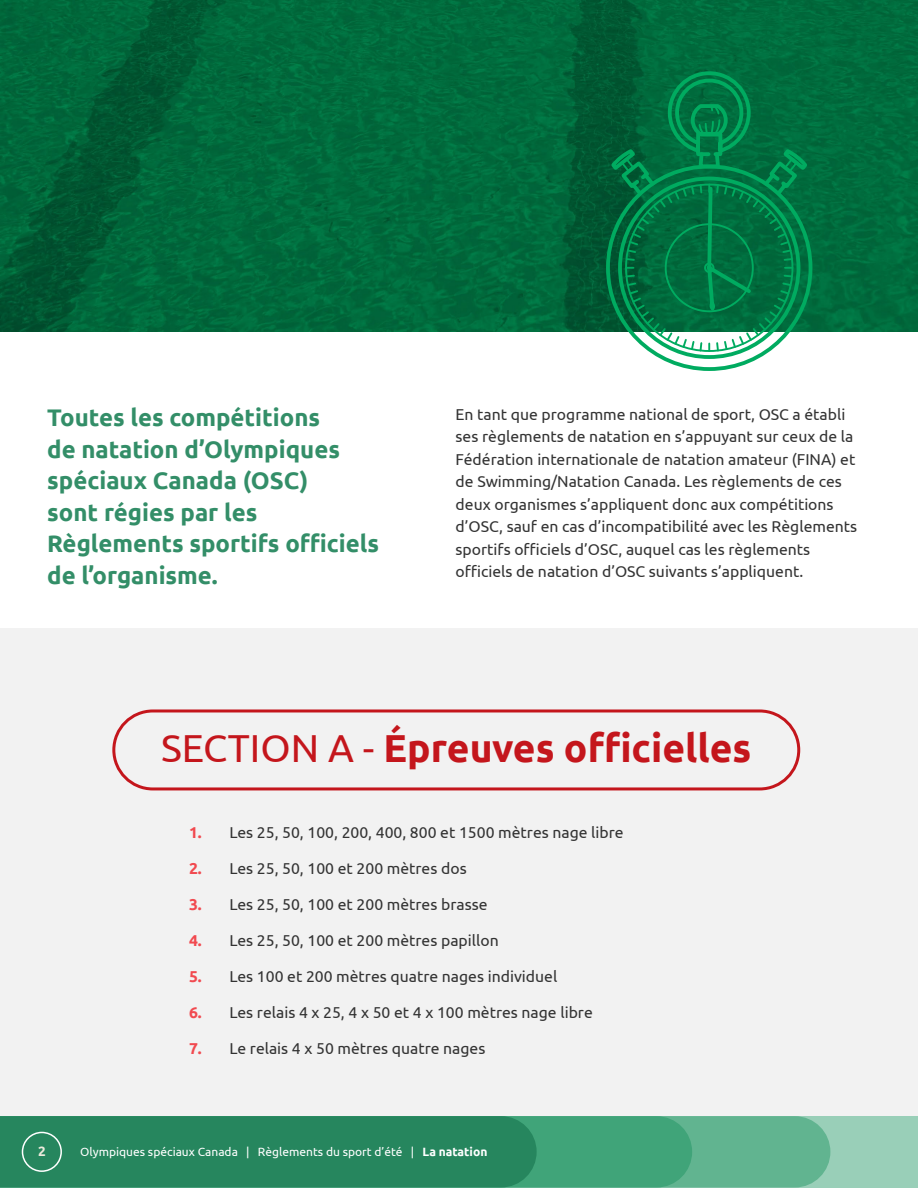
<style>
.page{position:relative;width:918px;height:1188px;background:#fff}
.page>*{position:absolute;margin:0;border:0;box-sizing:border-box;transform-origin:0 0}
.t1{font:700 39px "Ubuntu";color:#c4161c}
.t2{font:700 24px/31.5px "Ubuntu";color:#338e68}
.t3{font:15.75px/22.5px "Ubuntu";color:#333}
.t4{font:700 13.5px "Ubuntu";color:#eceadc}
.t5{font:12px "Ubuntu";color:#fff}
.s1{font-weight:400}
.s2{font-weight:700;color:#f14a50}
.s3{font-weight:700}
</style>
<div class="page">
<img style="left:0;top:0;width:918px;height:332px">
<div style="left:0;top:629px;width:918px;height:488px;background:#f2f2f2"></div>
<div style="left:112px;top:709px;width:688px;height:81px;border:3px solid #c4161c;border-radius:39px"></div>
<svg style="left:604px;top:163px;width:210px;height:208px"></svg>
<svg style="left:608px;top:69px;width:202px;height:284px;background:#0f7c4c"></svg>
<div style="left:0;top:1116px;width:918px;height:71px;background:#99cfb8"></div>
<div style="left:692px;top:1116px;width:138px;height:71px;background:#61b490"></div>
<div style="left:537px;top:1116px;width:155px;height:71px;background:#40a479"></div>
<div style="left:0;top:1116px;width:537px;height:71px;background:#26865e"></div>
<div style="left:22px;top:1132px;width:40px;height:40px;border:2px solid #fff;border-radius:50%"></div>
<h2 class="t2" style="left:47px;top:402px;width:333px">Toutes les compétitions<br>de natation d’Olympiques spéciaux Canada (OSC)<br>sont régies par les<br>Règlements sportifs officiels de l’organisme.</h2>
<p class="t3" style="left:456px;top:402px;width:403px">En tant que programme national de sport, OSC a établi ses règlements de natation en s’appuyant sur ceux de la Fédération internationale de natation amateur (FINA) et de Swimming/Natation Canada. Les règlements de ces deux organismes s’appliquent donc aux compétitions d’OSC, sauf en cas d’incompatibilité avec les Règlements sportifs officiels d’OSC, auquel cas les règlements officiels de natation d’OSC suivants s’appliquent.</p>
<h1 class="t1" style="left:161px;top:724px;width:592px"><span class="s1">SECTION A -</span> Épreuves officielles</h1>
<p class="t3" style="left:189px;top:820px;width:436px"><span class="s2">1.</span> Les 25, 50, 100, 200, 400, 800 et 1500 mètres nage libre</p>
<p class="t3" style="left:189px;top:856px;width:279px"><span class="s2">2.</span> Les 25, 50, 100 et 200 mètres dos</p>
<p class="t3" style="left:189px;top:892px;width:300px"><span class="s2">3.</span> Les 25, 50, 100 et 200 mètres brasse</p>
<p class="t3" style="left:189px;top:928px;width:311px"><span class="s2">4.</span> Les 25, 50, 100 et 200 mètres papillon</p>
<p class="t3" style="left:189px;top:964px;width:370px"><span class="s2">5.</span> Les 100 et 200 mètres quatre nages individuel</p>
<p class="t3" style="left:189px;top:1000px;width:405px"><span class="s2">6.</span> Les relais 4 x 25, 4 x 50 et 4 x 100 mètres nage libre</p>
<p class="t3" style="left:189px;top:1036px;width:298px"><span class="s2">7.</span> Le relais 4 x 50 mètres quatre nages</p>
<p class="t4" style="left:38px;top:1144px;width:9px">2</p>
<p class="t5" style="left:80px;top:1144px;width:409px">Olympiques spéciaux Canada | Règlements du sport d’été | <span class="s3">La natation</span></p>
</div>
